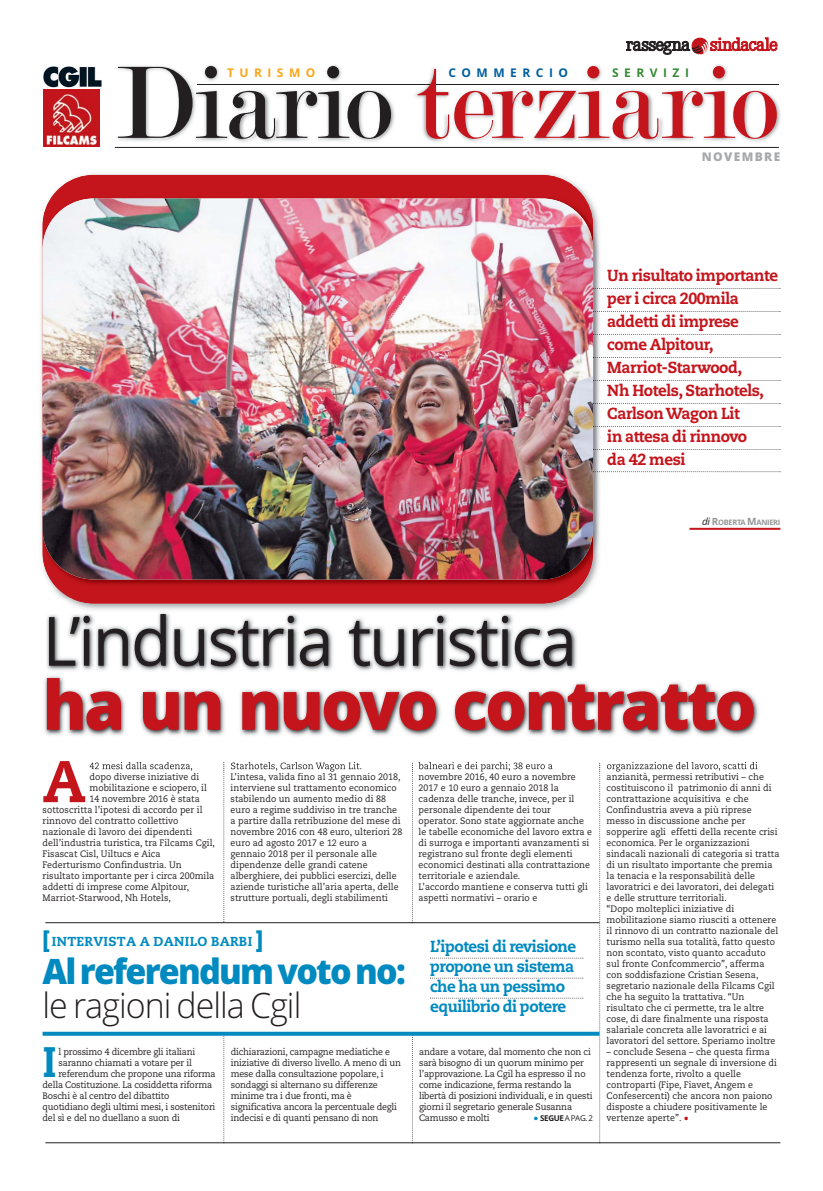
<style>
.page{position:relative;width:823px;height:1191px;background:#fff}
.page>*{position:absolute;margin:0;border:0;box-sizing:border-box;transform-origin:0 0}
.t1{font:110px "Modern";color:#c4151c}
.t2{font:68px "Open Sans";letter-spacing:-.035em;color:#231f20}
.t3{font:800 68px "Open Sans";letter-spacing:-.04em;color:#c4151c}
.t4{font:800 58.7px "Caecilia LT Std";color:#c4151c;scale:.95 1}
.t5{font:800 42.6px "Caecilia LT Std";color:#008abf;scale:.95 1}
.t6{font:800 35px "Open Sans";letter-spacing:-.055em;color:#008abf}
.t7{font:300 35px "Open Sans";letter-spacing:-.03em;color:#231f20}
.t8{font:800 16px/23px "Caecilia LT Std";letter-spacing:-.025em;color:#c4151c;scale:.95 1}
.t9{font:800 16px/20px "Caecilia LT Std";letter-spacing:-.03em;color:#008abf;scale:.95 1}
.t10{font:800 13px "Caecilia LT Std";letter-spacing:.025em;color:#008abf}
.t11{font:700 12px "Open Sans";letter-spacing:.455em;color:#005e9d}
.t12{font:800 12px "Open Sans";letter-spacing:.115em;color:#a7a9ac}
.t13{font:700 12px "Open Sans";letter-spacing:.455em;color:#faa61a}
.t14{font:700 12px "Open Sans";letter-spacing:.455em;color:#368b35}
.t15{font:9.3px/11px "Caecilia LT Std";letter-spacing:.005em;color:#231f20;scale:.95 1}
.t16{font:9.3px/11px "Caecilia LT Std";letter-spacing:-.015em;color:#231f20;scale:.95 1}
.t17{font:8px "Open Sans";color:#231f20}
.t18{font:700 7.5px "Open Sans";letter-spacing:-.04em;color:#939598}
.s1{color:#231f20}
.s2{font-weight:400;font-style:italic;font-size:10px;color:#231f20}
.s3{font-size:10px}
.s4{font-family:"Helvetica Neue LT Std";font-stretch:condensed;font-size:10px;color:#c4151c}
.s5{font-family:"Open Sans";font-size:24px}
.s6{font-family:"Helvetica Neue LT Std";font-stretch:condensed;font-size:10px;color:#008abf}
.s7{font-weight:700}
</style>
<div class="page">
<hr style="left:45px;top:1142px;width:735px;height:1px;background:#231f20">
<div style="left:43px;top:175px;width:549px;height:428px;background:#c4151c;border-radius:51px"></div>
<img style="left:576px;top:202px;width:26px;height:388px">
<img style="left:41px;top:217px;width:18px;height:373px">
<img style="left:43px;top:194px;width:549px;height:394px">
<img style="left:43px;top:198px;width:549px;height:381px;border-radius:51px">
<svg style="left:223px;top:1035px;width:1px;height:108px"></svg>
<svg style="left:592px;top:288px;width:188px;height:1px"></svg>
<svg style="left:592px;top:311px;width:188px;height:1px"></svg>
<svg style="left:592px;top:334px;width:188px;height:1px"></svg>
<svg style="left:592px;top:357px;width:188px;height:1px"></svg>
<svg style="left:592px;top:380px;width:188px;height:1px"></svg>
<svg style="left:592px;top:403px;width:188px;height:1px"></svg>
<svg style="left:592px;top:426px;width:188px;height:1px"></svg>
<svg style="left:592px;top:449px;width:188px;height:1px"></svg>
<svg style="left:592px;top:471px;width:188px;height:1px"></svg>
<hr style="left:689px;top:528px;width:91px;height:2px;background:#c4151c">
<img style="left:43px;top:43px;width:738px;height:105px">
<img style="left:63px;top:175px;width:509px;height:10px">
<img style="left:44px;top:90px;width:56px;height:56px">
<img style="left:198px;top:84px;width:580px;height:1px">
<hr style="left:115px;top:147px;width:663px;height:1px;background:#231f20">
<svg style="left:626px;top:37px;width:150px;height:18px"></svg>
<img style="left:44px;top:614px;width:715px;height:158px">
<img style="left:54px;top:761px;width:21px;height:11px">
<img style="left:90px;top:762px;width:63px;height:7px">
<img style="left:231px;top:762px;width:58px;height:9px">
<img style="left:418px;top:762px;width:67px;height:9px">
<img style="left:606px;top:762px;width:56px;height:11px">
<img style="left:63px;top:598px;width:515px;height:16px">
<img style="left:72px;top:598px;width:491px;height:5px">
<svg style="left:411px;top:763px;width:2px;height:159px"></svg>
<svg style="left:223px;top:762px;width:1px;height:160px"></svg>
<svg style="left:599px;top:763px;width:1px;height:380px"></svg>
<svg style="left:43px;top:1031px;width:556px;height:4px;background:#2f9fca"></svg>
<hr style="left:45px;top:922px;width:554px;height:1px;background:#231f20">
<svg style="left:430px;top:957px;width:153px;height:1px"></svg>
<svg style="left:430px;top:977px;width:153px;height:1px"></svg>
<svg style="left:430px;top:997px;width:153px;height:1px"></svg>
<h1 class="t1" style="left:116px;top:36px;width:664px"><span class="s1">Diario</span> terziario</h1>
<p class="t13" style="left:227px;top:68px;width:90px">TURISMO</p>
<p class="t11" style="left:448px;top:68px;width:121px">COMMERCIO</p>
<p class="t14" style="left:611px;top:68px;width:78px">SERVIZI</p>
<p class="t12" style="left:701px;top:152px;width:80px">NOVEMBRE</p>
<h3 class="t8" style="left:607px;top:266px;width:181px">Un risultato importante per i circa 200mila addetti di imprese come Alpitour,<br>Marriot-Starwood,<br>Nh Hotels, Starhotels,<br>Carlson Wagon Lit<br>in attesa di rinnovo<br>da 42 mesi</h3>
<p class="t18" style="left:701px;top:519px;width:80px"><span class="s2">di</span> <span class="s3">R</span>OBERTA <span class="s3">M</span>ANIERI</p>
<h2 class="t2" style="left:43px;top:614px;width:535px">L’industria turistica</h2>
<h2 class="t3" style="left:43px;top:678px;width:715px">ha un nuovo contratto</h2>
<h3 class="t4" style="left:43px;top:757px;width:47px">A</h3>
<p class="t15" style="left:89px;top:772px;width:117px">dopo diverse iniziative di</p>
<p class="t15" style="left:230px;top:772px;width:182px">L’intesa, valida fino al 31 gennaio 2018, interviene sul trattamento economico stabilendo un aumento medio di 88 euro a regime suddiviso in tre tranche a partire dalla retribuzione del mese di novembre 2016 con 48 euro, ulteriori 28 euro ad agosto 2017 e 12 euro a gennaio 2018 per il personale alle dipendenze delle grandi catene alberghiere, dei pubblici esercizi, delle aziende turistiche all’aria aperta, delle strutture portuali, degli stabilimenti</p>
<p class="t15" style="left:418px;top:772px;width:184px">novembre 2016, 40 euro a novembre 2017 e 10 euro a gennaio 2018 la cadenza delle tranche, invece, per il personale dipendente dei tour operator. Sono state aggiornate anche le tabelle economiche del lavoro extra e di surroga e importanti avanzamenti si registrano sul fronte degli elementi economici destinati alla contrattazione territoriale e aziendale.<br>L’accordo mantiene e conserva tutti gli aspetti normativi – orario e</p>
<p class="t15" style="left:606px;top:772px;width:183px">anzianità, permessi retributivi – che costituiscono il patrimonio di anni di contrattazione acquisitiva e che Confindustria aveva a più riprese messo in discussione anche per sopperire agli effetti della recente crisi economica. Per le organizzazioni sindacali nazionali di categoria si tratta di un risultato importante che premia la tenacia e la responsabilità delle lavoratrici e dei lavoratori, dei delegati e delle strutture territoriali.<br>“Dopo molteplici iniziative di mobilitazione siamo riusciti a ottenere il rinnovo di un contratto nazionale del turismo nella sua totalità, fatto questo non scontato, visto quanto accaduto sul fronte Confcommercio”, afferma con soddisfazione Cristian Sesena, segretario nazionale della Filcams Cgil che ha seguito la trattativa. “Un risultato che ci permette, tra le altre cose, di dare finalmente una risposta salariale concreta alle lavoratrici e ai lavoratori del settore. Speriamo inoltre</p>
<p class="t15" style="left:606px;top:1047px;width:181px">– conclude Sesena – che questa firma rappresenti un segnale di inversione di tendenza forte, rivolto a quelle controparti (Fipe, Fiavet, Angem e Confesercenti) che ancora non paiono disposte a chiudere positivamente le vertenze aperte”. <span class="s4">•</span></p>
<p class="t15" style="left:89px;top:783px;width:125px">mobilitazione e sciopero, il</p>
<p class="t15" style="left:89px;top:794px;width:118px">14 novembre 2016 è stata</p>
<p class="t15" style="left:43px;top:805px;width:170px">sottoscritta l’ipotesi di accordo per il</p>
<p class="t15" style="left:43px;top:816px;width:144px">rinnovo del contratto collettivo</p>
<p class="t15" style="left:43px;top:827px;width:159px">nazionale di lavoro dei dipendenti</p>
<p class="t15" style="left:43px;top:838px;width:183px">dell’industria turistica, tra Filcams Cgil,</p>
<p class="t15" style="left:43px;top:849px;width:126px">Fisascat Cisl, Uiltucs e Aica</p>
<p class="t15" style="left:43px;top:860px;width:148px">Federturismo Confindustria. Un</p>
<p class="t15" style="left:43px;top:871px;width:182px">risultato importante per i circa 200mila</p>
<p class="t15" style="left:43px;top:882px;width:156px">addetti di imprese come Alpitour,</p>
<p class="t15" style="left:43px;top:893px;width:137px">Marriot-Starwood, Nh Hotels,</p>
<h3 class="t10" style="left:43px;top:935px;width:222px"><span class="s5">[</span>INTERVISTA A DANILO BARBI <span class="s5">]</span></h3>
<h3 class="t6" style="left:43px;top:957px;width:364px">Al referendum voto no:</h3>
<h3 class="t7" style="left:43px;top:991px;width:260px">le ragioni della Cgil</h3>
<h3 class="t9" style="left:430px;top:938px;width:155px">L’ipotesi di revisione propone un sistema che ha un pessimo equilibrio di potere</h3>
<h3 class="t5" style="left:43px;top:1044px;width:16px">I</h3>
<p class="t16" style="left:58px;top:1047px;width:145px">l prossimo 4 dicembre gli italiani</p>
<p class="t16" style="left:231px;top:1047px;width:180px">dichiarazioni, campagne mediatiche e iniziative di diverso livello. A meno di un mese dalla consultazione popolare, i sondaggi si alternano su differenze minime tra i due fronti, ma è significativa ancora la percentuale degli indecisi e di quanti pensano di non</p>
<p class="t16" style="left:419px;top:1047px;width:184px">andare a votare, dal momento che non ci sarà bisogno di un quorum minimo per l’approvazione. La Cgil ha espresso il no come indicazione, ferma restando la libertà di posizioni individuali, e in questi giorni il segretario generale Susanna Camusso e molti</p>
<p class="t16" style="left:58px;top:1058px;width:142px">saranno chiamati a votare per il</p>
<p class="t16" style="left:58px;top:1069px;width:167px">referendum che propone una riforma</p>
<p class="t16" style="left:43px;top:1080px;width:180px">della Costituzione. La cosiddetta riforma</p>
<p class="t16" style="left:43px;top:1091px;width:135px">Boschi è al centro del dibattito</p>
<p class="t16" style="left:43px;top:1102px;width:183px">quotidiano degli ultimi mesi, i sostenitori</p>
<p class="t16" style="left:43px;top:1113px;width:146px">del sì e del no duellano a suon di</p>
<p class="t17" style="left:533px;top:1115px;width:61px"><span class="s6">•</span> <span class="s7">SEGUE</span> A PAG. 2</p>
</div>
